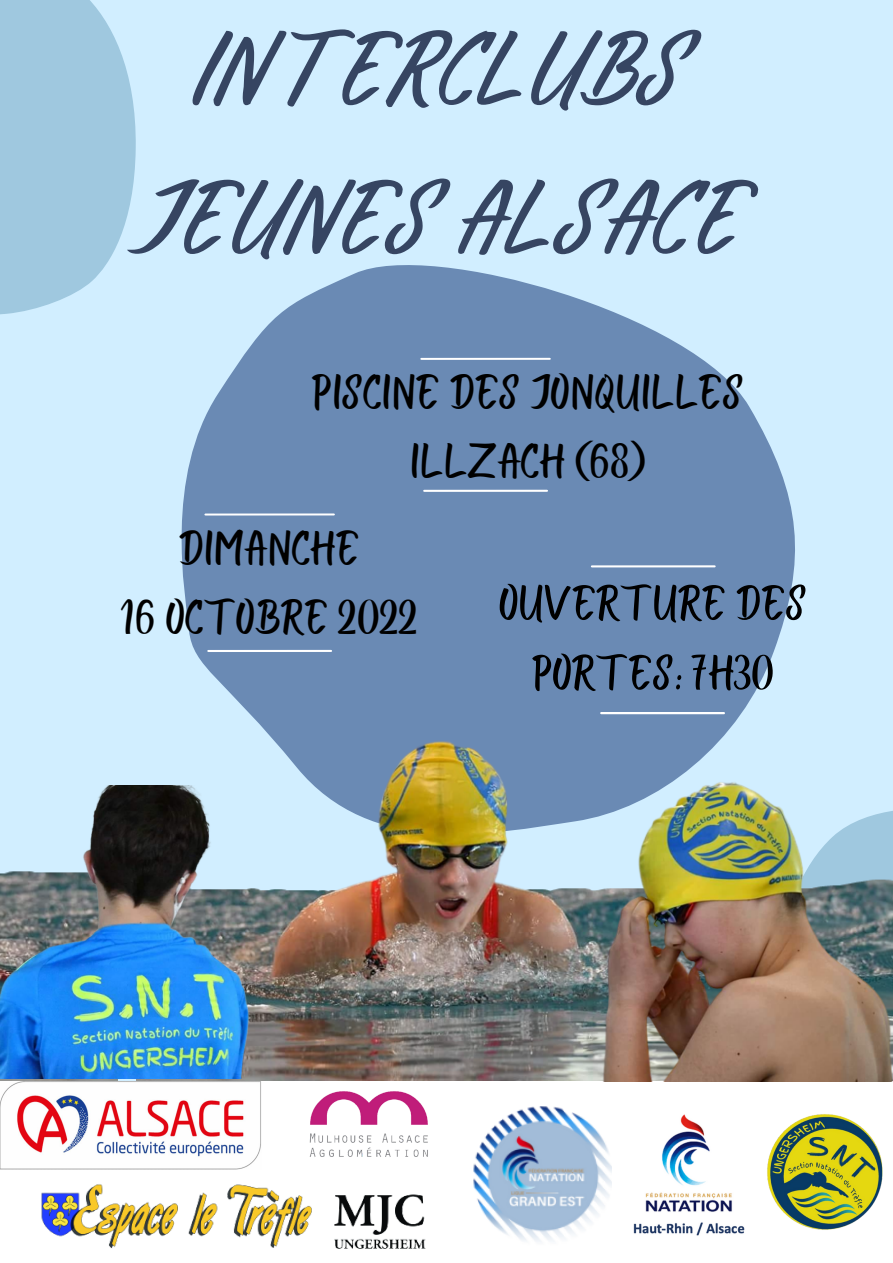
<style>
.page{position:relative;width:893px;height:1263px;background:#d1eeff}
.page>*{position:absolute;margin:0;border:0;box-sizing:border-box;transform-origin:0 0}
.t1{font:italic 106.43px/148.8px "Bright Sunshine Cap";color:#364562;text-align:center}
.t2{font:50.18px/69.8px "Bright Sunshine Cap";color:#000;text-align:center}
.t3{font:49.8px/69.3px "Bright Sunshine Cap";color:#000;text-align:center}
.t4{font:49.5px/69.2px "Bright Sunshine Cap";color:#000;text-align:center}
</style>
<div class="page">
<svg style="left:181px;top:265px;width:614px;height:449px;fill:#6a8ab4"></svg>
<div style="left:0;top:1081px;width:893px;height:182px;background:#fff"></div>
<hr style="left:205px;top:513px;width:129px;height:3px;background:#fff">
<hr style="left:421px;top:358px;width:129px;height:2px;background:#fff">
<hr style="left:208px;top:650px;width:123px;height:2px;background:#fff">
<hr style="left:424px;top:490px;width:123px;height:2px;background:#fff">
<svg style="left:0;top:0;width:136px;height:315px;background:#a6cde3"></svg>
<hr style="left:592px;top:565px;width:122px;height:2px;background:#fff">
<img style="left:137px;top:684px;width:594px;height:397px">
<img style="left:0;top:786px;width:343px;height:292px">
<img style="left:750px;top:684px;width:45px;height:30px">
<img style="left:343px;top:714px;width:550px;height:367px">
<img style="left:309px;top:1091px;width:119px;height:66px">
<img style="left:41px;top:1184px;width:385px;height:65px">
<img style="left:0;top:1081px;width:261px;height:88px">
<img style="left:767px;top:1114px;width:116px;height:116px">
<img style="left:473px;top:1106px;width:139px;height:136px">
<img style="left:633px;top:1114px;width:112px;height:122px">
<h1 class="t1" style="left:142px;top:-11px;width:611px">INTERCLUBS<br>JEUNES ALSACE</h1>
<p class="t3" style="left:312px;top:355px;width:433px">PISCINE DES JONQUILLES<br>ILLZACH (68)</p>
<p class="t4" style="left:122px;top:511px;width:298px">DIMANCHE<br>16 OCTOBRE 2022</p>
<p class="t2" style="left:499px;top:566px;width:309px">OUVERTURE DES<br>PORTES: 7H30</p>
</div>
